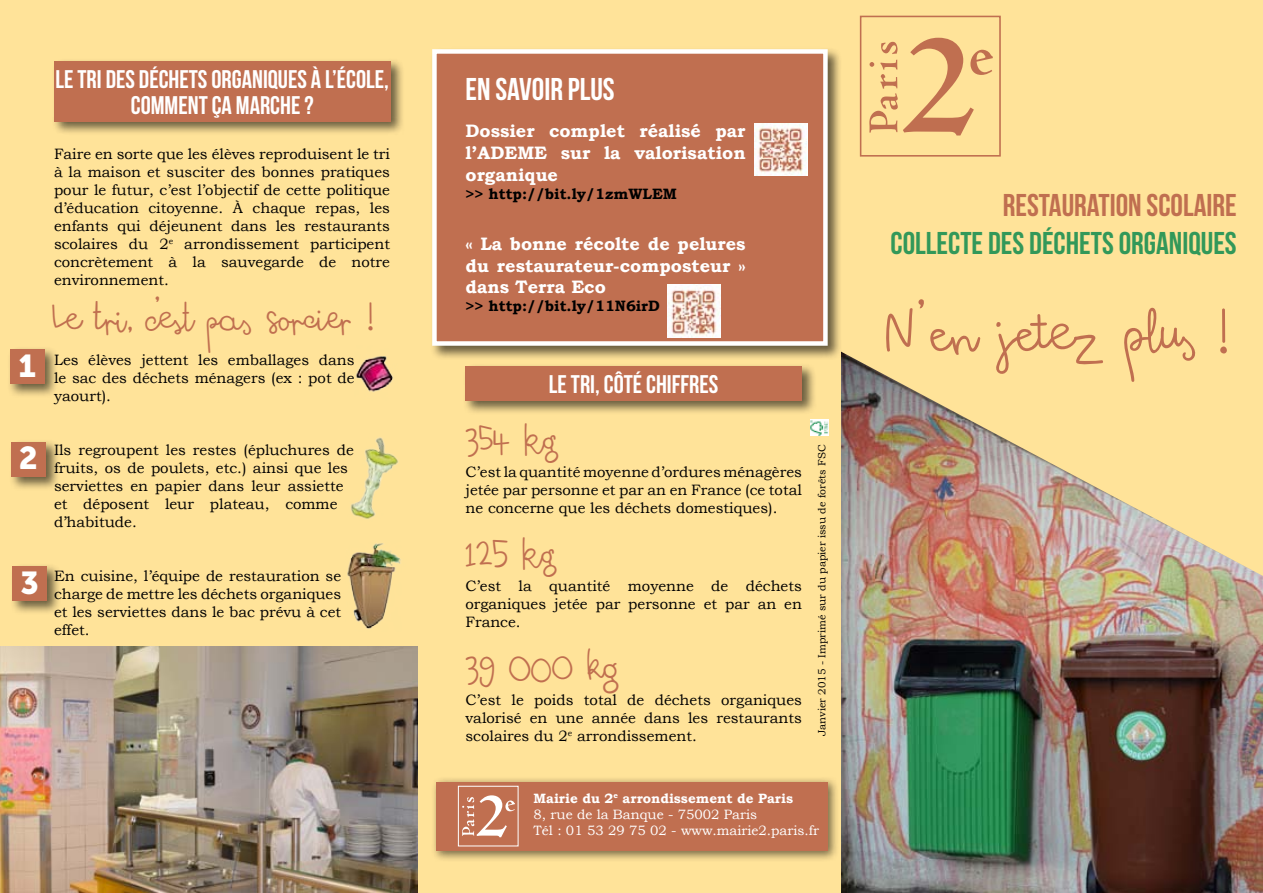
<style>
.page{position:relative;width:1263px;height:893px;background:#ffe399}
.page>*{position:absolute;margin:0;border:0;box-sizing:border-box;transform-origin:0 0}
.t1{font:72px "Kitsune Udon";color:#c06f50}
.t2{font:45px "Kitsune Udon";color:#c06f50}
.t3{font:31.5px "Bebas Neue";color:#329859}
.t4{font:31.5px "Bebas Neue";color:#c06f50}
.t5{font:31.5px "Bebas Neue";color:#fff}
.t6{font:31.5px "Museo Sans 900";color:#fff}
.t7{font:25.5px/25.5px "Bebas Neue";color:#fff;text-align:center}
.t8{font:700 18px/21.6px "Bookman Old Style";color:#fff;text-align:justify}
.t9{font:15px/18px "Bookman Old Style";color:#000;text-align:justify}
.t10{font:700 15px "Bookman Old Style";color:#000}
.t11{font:13.5px/16.2px "Bookman Old Style";color:#fff}
.t12{font:10.5px "Bookman Old Style";color:#000}
.s1{font-weight:700}
</style>
<div class="page">
<img style="left:841px;top:576px;width:422px;height:317px">
<img style="left:810px;top:82px;width:453px;height:494px">
<svg style="left:869px;top:38px;width:124px;height:98px"></svg>
<div style="left:860px;top:16px;width:141px;height:141px;border:2px solid #c06f50"></div>
<div style="left:430px;top:47px;width:412px;height:313px;background:#000;opacity:.59"></div>
<div style="left:432px;top:49px;width:396px;height:297px;background:#c06f50;border:4px solid #fff"></div>
<div style="left:52px;top:58px;width:353px;height:78px;background:#000;opacity:.59"></div>
<div style="left:54px;top:61px;width:336px;height:60px;background:#c06f50"></div>
<div style="left:431px;top:776px;width:408px;height:85px;background:#000;opacity:.56"></div>
<div style="left:436px;top:782px;width:392px;height:68px;background:#c06f50"></div>
<svg style="left:462px;top:795px;width:53px;height:42px"></svg>
<div style="left:458px;top:786px;width:60px;height:60px;border:1px solid #fff"></div>
<img style="left:0;top:646px;width:418px;height:247px">
<img style="left:350px;top:437px;width:48px;height:82px">
<img style="left:347px;top:543px;width:54px;height:86px">
<div style="left:7px;top:346px;width:52px;height:52px;background:#000;opacity:.59"></div>
<div style="left:10px;top:349px;width:34px;height:34px;background:#c06f50"></div>
<div style="left:9px;top:439px;width:51px;height:52px;background:#000;opacity:.59"></div>
<div style="left:11px;top:442px;width:35px;height:34px;background:#c06f50"></div>
<div style="left:10px;top:563px;width:52px;height:52px;background:#000;opacity:.59"></div>
<div style="left:12px;top:566px;width:35px;height:34px;background:#c06f50"></div>
<div style="left:463px;top:363px;width:353px;height:52px;background:#000;opacity:.59"></div>
<div style="left:465px;top:366px;width:337px;height:35px;background:#c06f50"></div>
<img style="left:810px;top:420px;width:19px;height:16px">
<img style="left:668px;top:285px;width:53px;height:52px">
<img style="left:755px;top:123px;width:53px;height:53px">
<img style="left:356px;top:356px;width:37px;height:36px">
<h3 class="t6" style="left:18px;top:348px;width:19px">1</h3>
<h3 class="t6" style="left:19px;top:441px;width:20px">2</h3>
<h3 class="t7" style="left:56px;top:66px;width:335px">LE TRI DES DÉCHETS ORGANIQUES À L’ÉCOLE,<br>COMMENT ÇA MARCHE ?</h3>
<p class="t9" style="left:54px;top:145px;width:338px">Faire en sorte que les élèves reproduisent le tri à la maison et susciter des bonnes pratiques pour le futur, c’est l’objectif de cette politique d’éducation citoyenne. à chaque repas, les enfants qui déjeunent dans les restaurants scolaires du 2<sup>e</sup> arrondissement participent concrètement à la sauvegarde de notre environnement.</p>
<h2 class="t2" style="left:54px;top:288px;width:322px">Le tri, c’est pas sorcier !</h2>
<p class="t9" style="left:54px;top:351px;width:302px">Les élèves jettent les emballages dans le sac des déchets ménagers (ex : pot de yaourt).</p>
<p class="t9" style="left:54px;top:441px;width:302px;text-align:left">Ils regroupent les restes (épluchures de fruits, os de poulets, etc.) ainsi que les serviettes en papier dans leur assiette et déposent leur plateau, comme d’habitude.</p>
<h3 class="t6" style="left:20px;top:565px;width:20px">3</h3>
<p class="t9" style="left:54px;top:567px;width:289px">En cuisine, l’équipe de restauration se charge de mettre les déchets organiques et les serviettes dans le bac prévu à cet effet.</p>
<h3 class="t5" style="left:465px;top:72px;width:151px">EN SAVOIR PLUS</h3>
<p class="t8" style="left:465px;top:120px;width:282px">Dossier complet réalisé par l’ADEME sur la valorisation organique</p>
<p class="t10" style="left:465px;top:183px;width:213px">&gt;&gt; http://bit.ly/1zmWLEM</p>
<p class="t8" style="left:465px;top:233px;width:282px">« La bonne récolte de pelures du restaurateur-composteur » dans Terra Eco</p>
<p class="t10" style="left:465px;top:295px;width:196px">&gt;&gt; http://bit.ly/11N6irD</p>
<h3 class="t7" style="left:549px;top:371px;width:171px">LE TRI, CÔTÉ CHIFFRES</h3>
<h2 class="t2" style="left:465px;top:411px;width:93px">354 kg</h2>
<p class="t9" style="left:465px;top:463px;width:338px">C’est la quantité moyenne d’ordures ménagères jetée par personne et par an en France (ce total ne concerne que les déchets domestiques).</p>
<h2 class="t2" style="left:465px;top:525px;width:92px">125 kg</h2>
<p class="t9" style="left:465px;top:577px;width:338px">C’est la quantité moyenne de déchets organiques jetée par personne et par an en France.</p>
<h2 class="t2" style="left:465px;top:639px;width:154px">39 000 kg</h2>
<p class="t9" style="left:465px;top:691px;width:338px">C’est le poids total de déchets organiques valorisé en une année dans les restaurants scolaires du 2<sup>e</sup> arrondissement.</p>
<p class="t12" style="left:815px;top:736px;width:293px;rotate:-90deg">Janvier 2015 - Imprimé sur du papier issu de forêts FSC</p>
<p class="t11" style="left:534px;top:790px;width:287px"><span class="s1">Mairie du 2</span><sup>e</sup> <span class="s1">arrondissement de Paris<br></span>8, rue de la Banque - 75002 Paris<br>Tél : 01 53 29 75 02 - www.mairie2.paris.fr</p>
<h3 class="t4" style="left:1003px;top:188px;width:235px">RESTAURATION SCOLAIRE</h3>
<h3 class="t3" style="left:891px;top:226px;width:348px">COLLECTE DES DÉCHETS ORGANIQUES</h3>
<h1 class="t1" style="left:887px;top:286px;width:343px">N’en jetez plus !</h1>
</div>
